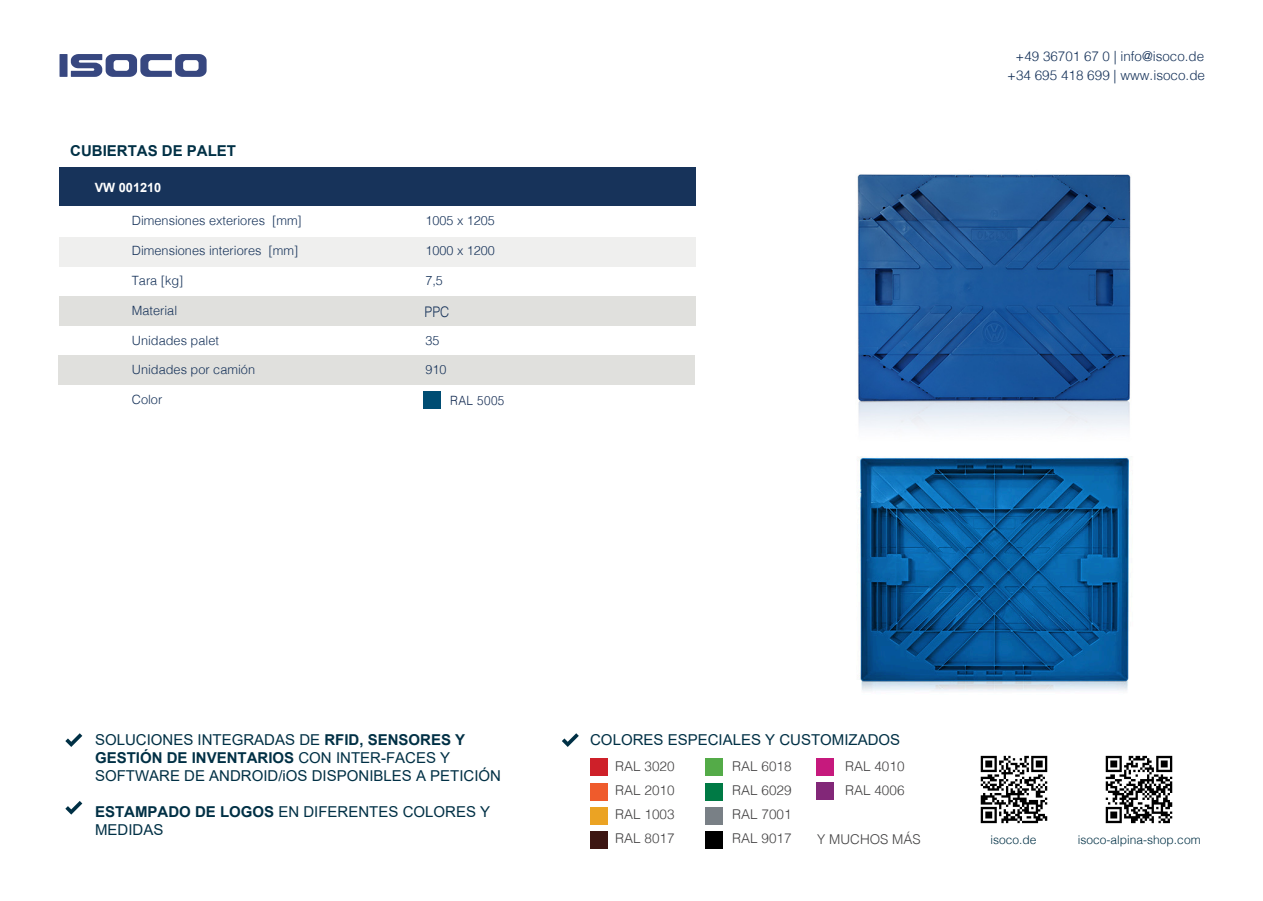
<style>
.page{position:relative;width:1263px;height:901px;background:#fff}
.page>*{position:absolute;margin:0;border:0;box-sizing:border-box;transform-origin:0 0}
.t1{font:15px/18px "Arial";color:#003045}
.t2{font:700 15px "Arial";color:#003045}
.t3{font:300 14.55px "Helvetica";color:#17335a;scale:.87 1}
.t4{font:300 13.5px/24px "Helvetica";color:#434243;text-align:justify}
.t5{font:300 13.5px/19.4px "Helvetica";color:#17335a;text-align:center}
.t6{font:300 12.75px "Helvetica";color:#17335a}
.t7{font:700 12.75px "Arial";color:#fff}
.t8{font:300 12.75px "Helvetica";letter-spacing:.035em;color:#132b52;scale:.92 1}
.t9{font:300 12px "Helvetica";color:#003045}
.s1{font-weight:700}
</style>
<div class="page">
<div style="left:60px;top:296px;width:636px;height:30px;background:#e0e0dd"></div>
<div style="left:59px;top:355px;width:636px;height:29px;background:#e0e0dd"></div>
<div style="left:60px;top:167px;width:636px;height:39px;background:#17335a"></div>
<div style="left:60px;top:237px;width:636px;height:29px;background:#efefee"></div>
<div style="left:60px;top:54px;width:8px;height:23px;background:#374780"></div>
<svg style="left:71px;top:54px;width:136px;height:23px"></svg>
<img style="left:857px;top:174px;width:274px;height:255px">
<svg style="left:65px;top:801px;width:17px;height:13px"></svg>
<svg style="left:65px;top:733px;width:17px;height:13px"></svg>
<svg style="left:562px;top:733px;width:17px;height:13px"></svg>
<div style="left:590px;top:758px;width:17px;height:17px;background:#ce2029"></div>
<div style="left:590px;top:783px;width:17px;height:17px;background:#ef5b2c"></div>
<div style="left:590px;top:807px;width:17px;height:17px;background:#eba323"></div>
<div style="left:705px;top:758px;width:17px;height:17px;background:#54ab48"></div>
<div style="left:705px;top:783px;width:17px;height:17px;background:#007a45"></div>
<div style="left:817px;top:758px;width:17px;height:17px;background:#c6197d"></div>
<div style="left:817px;top:782px;width:17px;height:17px;background:#822778"></div>
<div style="left:705px;top:831px;width:17px;height:17px;background:#000"></div>
<div style="left:590px;top:831px;width:17px;height:17px;background:#3d1612"></div>
<img style="left:1105px;top:755px;width:68px;height:69px">
<img style="left:980px;top:755px;width:68px;height:69px">
<div style="left:705px;top:807px;width:17px;height:17px;background:#798086"></div>
<img style="left:857px;top:456px;width:275px;height:235px">
<div style="left:423px;top:391px;width:17px;height:17px;background:#004d73"></div>
<p class="t2" style="left:70px;top:141px;width:167px">CUBIERTAS DE PALET</p>
<p class="t7" style="left:95px;top:179px;width:68px">VW 001210</p>
<p class="t6" style="left:132px;top:210px;width:172px">Dimensiones exteriores [mm]</p>
<p class="t6" style="left:132px;top:240px;width:168px">Dimensiones interiores [mm]</p>
<p class="t6" style="left:132px;top:270px;width:53px">Tara [kg]</p>
<p class="t6" style="left:132px;top:300px;width:47px">Material</p>
<p class="t6" style="left:132px;top:330px;width:89px">Unidades palet</p>
<p class="t6" style="left:425px;top:210px;width:71px">1005 x 1205</p>
<p class="t6" style="left:425px;top:240px;width:71px">1000 x 1200</p>
<p class="t6" style="left:425px;top:270px;width:19px">7,5</p>
<p class="t3" style="left:425px;top:299px;width:30px">PPC</p>
<p class="t6" style="left:425px;top:330px;width:16px">35</p>
<p class="t6" style="left:132px;top:358px;width:125px">Unidades por camión</p>
<p class="t6" style="left:425px;top:359px;width:23px">910</p>
<p class="t6" style="left:132px;top:388px;width:32px">Color</p>
<p class="t8" style="left:450px;top:390px;width:60px">RAL 5005</p>
<p class="t5" style="left:1007px;top:46px;width:200px">+49 36701 67 0 | info@isoco.de +34 695 418 699 | www.isoco.de</p>
<p class="t1" style="left:95px;top:730px;width:407px">SOLUCIONES INTEGRADAS DE <span class="s1">RFID, SENSORES Y<br>GESTIÓN DE INVENTARIOS</span> CON INTER-FACES Y<br>SOFTWARE DE ANDROID/iOS DISPONIBLES A PETICIÓN</p>
<p class="t1" style="left:95px;top:802px;width:397px"><span class="s1">ESTAMPADO DE LOGOS</span> EN DIFERENTES COLORES Y<br>MEDIDAS</p>
<p class="t1" style="left:590px;top:730px;width:312px">COLORES ESPECIALES Y CUSTOMIZADOS</p>
<p class="t4" style="left:615px;top:753px;width:61px">RAL 3020<br>RAL 2010<br>RAL 1003<br>RAL 8017</p>
<p class="t4" style="left:732px;top:753px;width:61px">RAL 6018<br>RAL 6029<br>RAL 7001<br>RAL 9017</p>
<p class="t4" style="left:845px;top:753px;width:61px">RAL 4010<br>RAL 4006</p>
<p class="t4" style="left:817px;top:826px;width:105px">Y MUCHOS MÁS</p>
<p class="t9" style="left:991px;top:829px;width:48px">isoco.de</p>
<p class="t9" style="left:1078px;top:829px;width:124px">isoco-alpina-shop.com</p>
</div>
